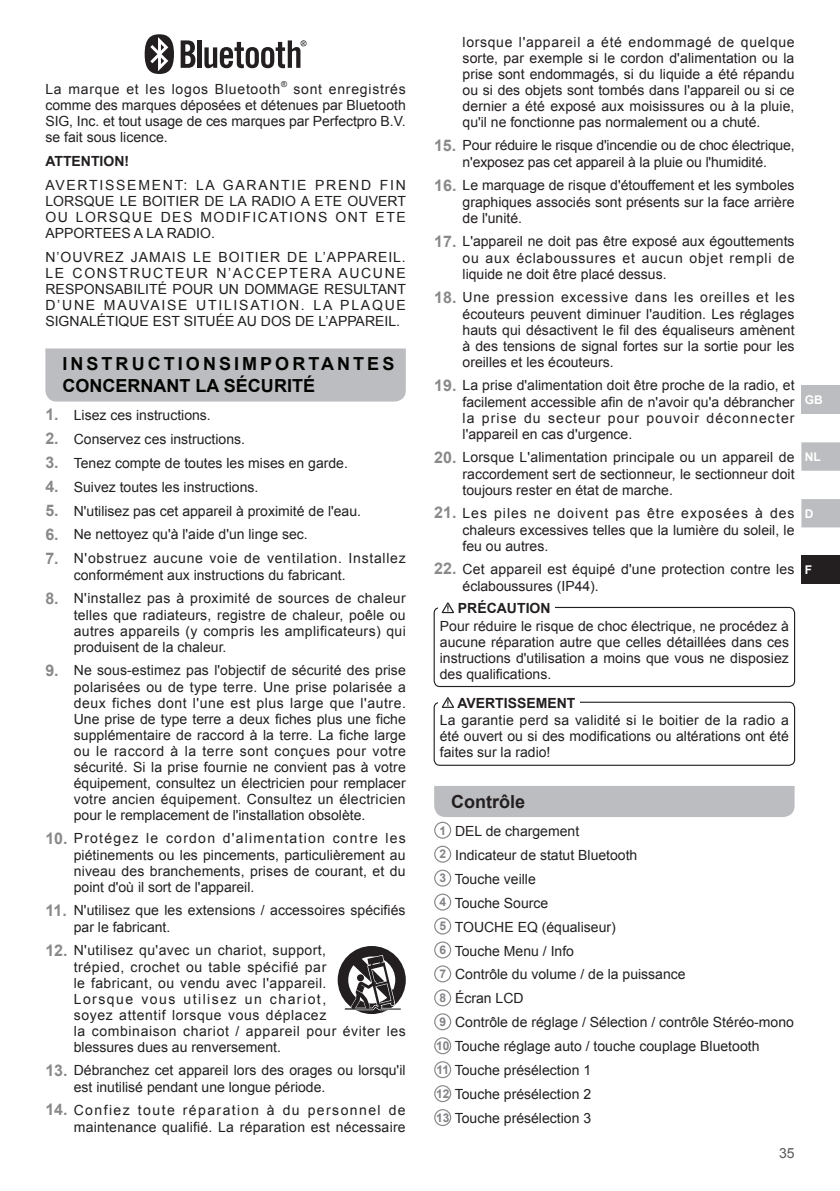
<style>
.page{position:relative;width:840px;height:1191px;background:#fff}
.page>*{position:absolute;margin:0;border:0;box-sizing:border-box;transform-origin:0 0}
.t1{font:700 18px/22px "Arial";letter-spacing:.17em;color:#040503}
.t2{font:700 18px "Arial";color:#231f20}
.t3{font:14px/16px "Arial";color:#231f20;text-align:justify}
.t4{font:14px/16.2px "Arial";letter-spacing:.04em;color:#231f20}
.t5{font:14px/17px "Arial";letter-spacing:.05em;color:#231f20}
.t6{font:14px/17px "Arial";letter-spacing:.02em;color:#231f20;text-align:right}
.t7{font:700 14px "Arial";color:#231f20}
.t8{font:14px "Arial";letter-spacing:.055em;color:#231f20}
.t9{font:14px "Arial";color:#57585a}
.t10{font:700 12px "Arial";color:#fff}
.t11{font:8.2px "Arial";color:#231f20}
.s1{font-weight:700;font-size:16px;color:#89898a}
.s2{font-weight:700;font-size:12px;color:#808285}
</style>
<div class="page">
<div style="left:801px;top:386px;width:38px;height:28px;background:#bcbdc0"></div>
<svg style="left:801px;top:442px;width:38px;height:85px"></svg>
<div style="left:801px;top:556px;width:38px;height:28px;background:#231f20"></div>
<div style="left:45px;top:348px;width:360px;height:53px;background:#bcbdc0"></div>
<svg style="left:180px;top:40px;width:15px;height:28px"></svg>
<hr style="left:197px;top:40px;width:4px;height:28px;background:#231f20">
<svg style="left:204px;top:40px;width:102px;height:28px"></svg>
<div style="left:145px;top:34px;width:29px;height:40px;background:#231f20;border-radius:50%"></div>
<svg style="left:150px;top:37px;width:18px;height:34px"></svg>
<div style="left:433px;top:607px;width:361px;height:80px;border:1px solid #231f20;border-radius:6px"></div>
<div style="left:433px;top:701px;width:361px;height:65px;border:1px solid #231f20;border-radius:6px"></div>
<div style="left:434px;top:786px;width:360px;height:31px;background:#bcbdc0"></div>
<div style="left:438px;top:601px;width:116px;height:14px;background:#fff"></div>
<svg style="left:441px;top:602px;width:13px;height:11px"></svg>
<div style="left:438px;top:695px;width:141px;height:14px;background:#fff"></div>
<svg style="left:441px;top:697px;width:13px;height:11px"></svg>
<div style="left:434px;top:821px;width:17px;height:17px;border:1px solid #89898a;border-radius:50%"></div>
<div style="left:434px;top:845px;width:17px;height:17px;border:1px solid #89898a;border-radius:50%"></div>
<div style="left:434px;top:869px;width:17px;height:17px;border:1px solid #89898a;border-radius:50%"></div>
<div style="left:434px;top:893px;width:17px;height:17px;border:1px solid #89898a;border-radius:50%"></div>
<div style="left:434px;top:917px;width:17px;height:17px;border:1px solid #89898a;border-radius:50%"></div>
<div style="left:434px;top:941px;width:17px;height:17px;border:1px solid #89898a;border-radius:50%"></div>
<div style="left:434px;top:965px;width:17px;height:17px;border:1px solid #89898a;border-radius:50%"></div>
<div style="left:434px;top:989px;width:17px;height:17px;border:1px solid #89898a;border-radius:50%"></div>
<div style="left:434px;top:1013px;width:17px;height:17px;border:1px solid #89898a;border-radius:50%"></div>
<div style="left:434px;top:1037px;width:17px;height:17px;border:1px solid #89898a;border-radius:50%"></div>
<div style="left:434px;top:1061px;width:17px;height:17px;border:1px solid #89898a;border-radius:50%"></div>
<div style="left:434px;top:1085px;width:17px;height:17px;border:1px solid #89898a;border-radius:50%"></div>
<div style="left:434px;top:1109px;width:17px;height:17px;border:1px solid #89898a;border-radius:50%"></div>
<svg style="left:337px;top:946px;width:68px;height:68px"></svg>
<p class="t8" style="left:45px;top:80px;width:236px">La marque et les logos Bluetooth</p>
<p class="t11" style="left:281px;top:79px;width:8px">®</p>
<p class="t3" style="left:45px;top:81px;width:362px;text-indent:248px">sont enregistrés comme des marques déposées et détenues par Bluetooth SIG, Inc. et tout usage de ces marques par Perfectpro B.V. se fait sous licence.</p>
<p class="t7" style="left:45px;top:152px;width:85px">ATTENTION!</p>
<p class="t3" style="left:45px;top:177px;width:362px">AVERTISSEMENT: LA GARANTIE PREND FIN LORSQUE LE BOITIER DE LA RADIO A ETE OUVERT OU LORSQUE DES MODIFICATIONS ONT ETE APPORTEES A LA RADIO.</p>
<p class="t3" style="left:45px;top:249px;width:362px">N’OUVREZ JAMAIS LE BOITIER DE L’APPAREIL.<br>LE CONSTRUCTEUR N’ACCEPTERA AUCUNE RESPONSABILITÉ POUR UN DOMMAGE RESULTANT D’UNE MAUVAISE UTILISATION. LA PLAQUE SIGNALÉTIQUE EST SITUÉE AU DOS DE L’APPAREIL.</p>
<p class="t1" style="left:62px;top:353px;width:333px">INSTRUCTIONSIMPORTANTES<br>CONCERNANT LA SÉCURITÉ</p>
<p class="t3" style="left:45px;top:407px;width:167px"><span class="s1">1.</span> Lisez ces instructions.</p>
<p class="t3" style="left:45px;top:431px;width:201px"><span class="s1">2.</span> Conservez ces instructions.</p>
<p class="t3" style="left:45px;top:455px;width:304px"><span class="s1">3.</span> Tenez compte de toutes les mises en garde.</p>
<p class="t3" style="left:45px;top:479px;width:214px"><span class="s1">4.</span> Suivez toutes les instructions.</p>
<p class="t3" style="left:45px;top:503px;width:317px"><span class="s1">5.</span> N'utilisez pas cet appareil à proximité de l'eau.</p>
<p class="t3" style="left:45px;top:526px;width:264px"><span class="s1">6.</span> Ne nettoyez qu'à l'aide d'un linge sec.</p>
<p class="t5" style="left:74px;top:550px;width:333px;text-indent:-28px"><span class="s1">7.</span> N'obstruez aucune voie de ventilation. Installez conformément aux instructions du fabricant.</p>
<p class="t3" style="left:74px;top:590px;width:333px;text-indent:-28px"><span class="s1">8.</span> N'installez pas à proximité de sources de chaleur telles que radiateurs, registre de chaleur, poêle ou autres appareils (y compris les amplificateurs) qui produisent de la chaleur.</p>
<p class="t3" style="left:74px;top:662px;width:333px;text-indent:-28px"><span class="s1">9.</span> Ne sous-estimez pas l'objectif de sécurité des prise polarisées ou de type terre. Une prise polarisée a deux fiches dont l'une est plus large que l'autre.<br>Une prise de type terre a deux fiches plus une fiche supplémentaire de raccord à la terre. La fiche large ou le raccord à la terre sont conçues pour votre sécurité. Si la prise fournie ne convient pas à votre équipement, consultez un électricien pour remplacer votre ancien équipement. Consultez un électricien pour le remplacement de l'installation obsolète.</p>
<p class="t3" style="left:74px;top:830px;width:333px;text-indent:-28px"><span class="s1">10.</span> Protégez le cordon d'alimentation contre les piétinements ou les pincements, particulièrement au niveau des branchements, prises de courant, et du point d'où il sort de l'appareil.</p>
<p class="t3" style="left:74px;top:902px;width:333px;line-height:17px;text-indent:-28px"><span class="s1">11.</span> N'utilisez que les extensions / accessoires spécifiés par le fabricant.</p>
<p class="t4" style="left:74px;top:942px;width:333px;text-indent:-28px"><span class="s1">12.</span> N'utilisez qu'avec un chariot, support,<br>trépied, crochet ou table spécifié par<br>le fabricant, ou vendu avec l'appareil.<br>Lorsque vous utilisez un chariot,<br>soyez attentif lorsque vous déplacez<br>la combinaison chariot / appareil pour éviter les blessures dues au renversement.</p>
<p class="t3" style="left:74px;top:1062px;width:333px;line-height:17px;text-indent:-28px"><span class="s1">13.</span> Débranchez cet appareil lors des orages ou lorsqu'il est inutilisé pendant une longue période.</p>
<p class="t6" style="left:45px;top:1101px;width:361px"><span class="s1">14.</span> Confiez toute réparation à du personnel de maintenance qualifié. La réparation est nécessaire</p>
<p class="t3" style="left:462px;top:35px;width:333px">lorsque l'appareil a été endommagé de quelque sorte, par exemple si le cordon d'alimentation ou la prise sont endommagés, si du liquide a été répandu ou si des objets sont tombés dans l'appareil ou si ce dernier a été exposé aux moisissures ou à la pluie, qu'il ne fonctionne pas normalement ou a chuté.</p>
<p class="t3" style="left:434px;top:137px;width:362px;line-height:17px;text-align:center"><span class="s1">15.</span> Pour réduire le risque d'incendie ou de choc électrique, n'exposez pas cet appareil à la pluie ou l'humidité.</p>
<p class="t3" style="left:462px;top:177px;width:333px;text-indent:-28px"><span class="s1">16.</span> Le marquage de risque d'étouffement et les symboles graphiques associés sont présents sur la face arrière de l'unité.</p>
<p class="t3" style="left:462px;top:233px;width:333px;text-indent:-28px"><span class="s1">17.</span> L'appareil ne doit pas être exposé aux égouttements ou aux éclaboussures et aucun objet rempli de liquide ne doit être placé dessus.</p>
<p class="t3" style="left:462px;top:289px;width:333px;text-indent:-28px"><span class="s1">18.</span> Une pression excessive dans les oreilles et les écouteurs peuvent diminuer l'audition. Les réglages hauts qui désactivent le fil des équaliseurs amènent à des tensions de signal fortes sur la sortie pour les oreilles et les écouteurs.</p>
<p class="t3" style="left:462px;top:377px;width:333px;text-indent:-28px"><span class="s1">19.</span> La prise d'alimentation doit être proche de la radio, et facilement accessible afin de n'avoir qu'a débrancher la prise du secteur pour pouvoir déconnecter l'appareil en cas d'urgence.</p>
<p class="t3" style="left:462px;top:449px;width:333px;text-indent:-28px"><span class="s1">20.</span> Lorsque L'alimentation principale ou un appareil de raccordement sert de sectionneur, le sectionneur doit toujours rester en état de marche.</p>
<p class="t3" style="left:462px;top:505px;width:333px;text-indent:-28px"><span class="s1">21.</span> Les piles ne doivent pas être exposées à des chaleurs excessives telles que la lumière du soleil, le feu ou autres.</p>
<p class="t3" style="left:462px;top:561px;width:333px;line-height:17px;text-indent:-28px"><span class="s1">22.</span> Cet appareil est équipé d'une protection contre les éclaboussures (IP44).</p>
<p class="t7" style="left:457px;top:598px;width:94px">PRÉCAUTION</p>
<p class="t3" style="left:439px;top:618px;width:350px">Pour réduire le risque de choc électrique, ne procédez à aucune réparation autre que celles détaillées dans ces instructions d'utilisation a moins que vous ne disposiez des qualifications.</p>
<p class="t7" style="left:457px;top:693px;width:119px">AVERTISSEMENT</p>
<p class="t3" style="left:439px;top:712px;width:350px">La garantie perd sa validité si le boitier de la radio a été ouvert ou si des modifications ou altérations ont été faites sur la radio!</p>
<p class="t2" style="left:451px;top:789px;width:75px">Contrôle</p>
<p class="t3" style="left:436px;top:819px;width:359px;line-height:24px;text-align:left"><span class="s2">1</span> DEL de chargement<br><span class="s2">2</span> Indicateur de statut Bluetooth<br><span class="s2">3</span> Touche veille<br><span class="s2">4</span> Touche Source<br><span class="s2">5</span> TOUCHE EQ (équaliseur)<br><span class="s2">6</span> Touche Menu / Info<br><span class="s2">7</span> Contrôle du volume / de la puissance<br><span class="s2">8</span> Écran LCD<br><span class="s2">9</span> Contrôle de réglage / Sélection / contrôle Stéréo-mono<br><span class="s2">10</span> Touche réglage auto / touche couplage Bluetooth<br><span class="s2">11</span> Touche présélection 1<br><span class="s2">12</span> Touche présélection 2<br><span class="s2">13</span> Touche présélection 3</p>
<p class="t9" style="left:778px;top:1143px;width:17px">35</p>
<p class="t10" style="left:804px;top:392px;width:19px">GB</p>
<p class="t10" style="left:804px;top:448px;width:17px">NL</p>
<p class="t10" style="left:804px;top:505px;width:10px">D</p>
<p class="t10" style="left:804px;top:562px;width:9px">F</p>
</div>
